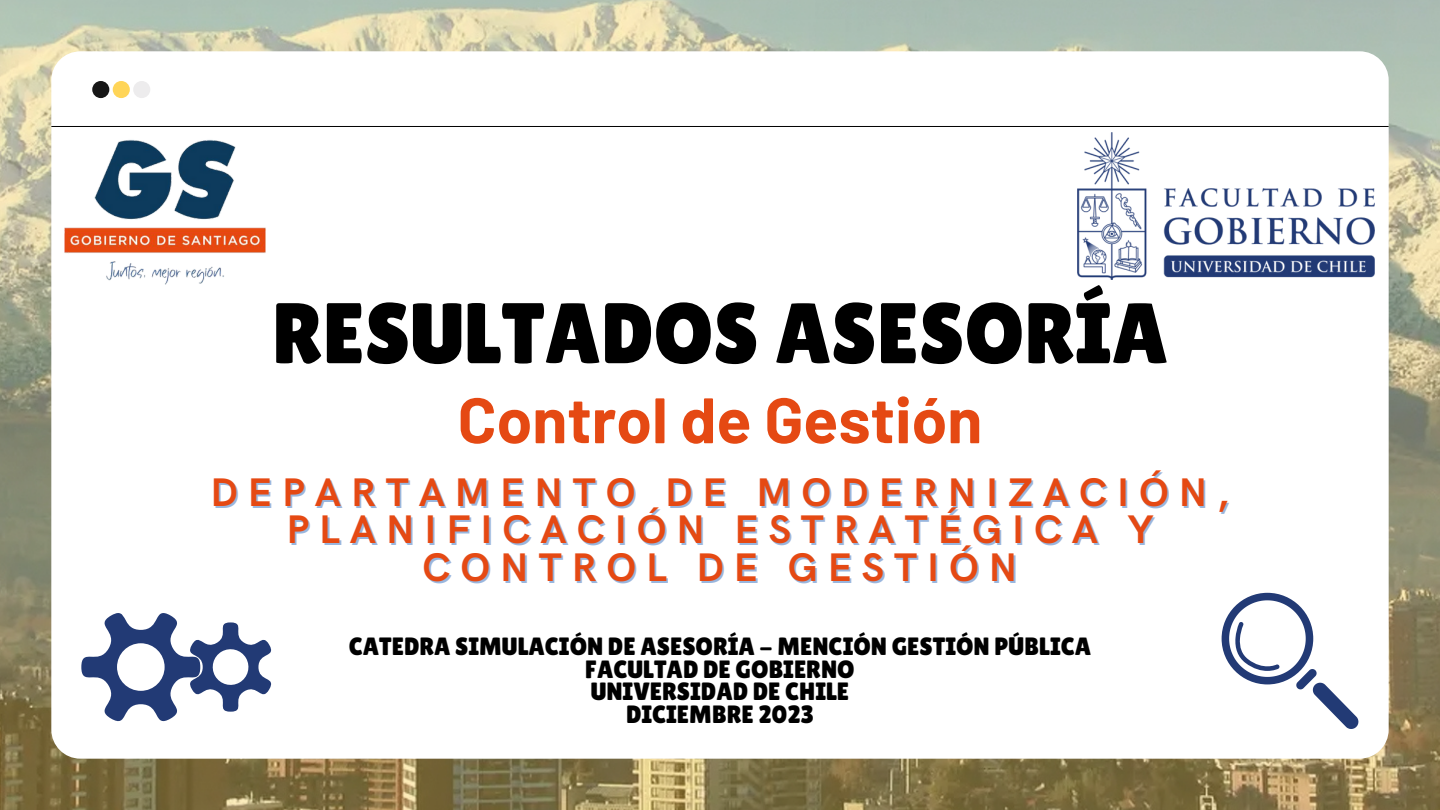
<style>
.page{position:relative;width:1440px;height:810px;background:#fff}
.page>*{position:absolute;margin:0;border:0;box-sizing:border-box;transform-origin:0 0}
.t1{font:85.8px "Lilita One";color:#000}
.t2{font:700 64.1px "Barlow";color:#e54913}
.t3{font:700 40px/37.5px "HK Grotesk";letter-spacing:.25em;color:#e54913;text-align:center}
.t4{font:25px "Lilita One";color:#000}
</style>
<div class="page">
<img style="left:0;top:0;width:1440px;height:810px">
<div style="left:51px;top:51px;width:1338px;height:708px;background:#fff;border-radius:29px"></div>
<hr style="left:52px;top:126px;width:1336px;height:1px;background:#000">
<img style="left:0;top:81px;width:266px;height:262px">
<img style="left:1078px;top:132px;width:297px;height:148px">
<svg style="left:81px;top:613px;width:191px;height:109px"></svg>
<svg style="left:1222px;top:593px;width:136px;height:136px"></svg>
<p class="t1" style="left:272px;top:284px;width:898px">RESULTADOS ASESORÍA</p>
<p class="t2" style="left:458px;top:379px;width:526px">Control de Gestión</p>
<p class="t3" style="left:210px;top:475px;width:1021px">DEPARTAMENTO DE MODERNIZACIÓN,<br>PLANIFICACIÓN ESTRATÉGICA Y<br>CONTROL DE GESTIÓN</p>
<p class="t4" style="left:349px;top:632px;width:744px">CATEDRA SIMULACIÓN DE ASESORÍA - MENCIÓN GESTIÓN PÚBLICA</p>
<p class="t4" style="left:585px;top:655px;width:271px">FACULTAD DE GOBIERNO</p>
<p class="t4" style="left:591px;top:677px;width:260px">UNIVERSIDAD DE CHILE</p>
<p class="t4" style="left:626px;top:700px;width:189px">DICIEMBRE 2023</p>
</div>
